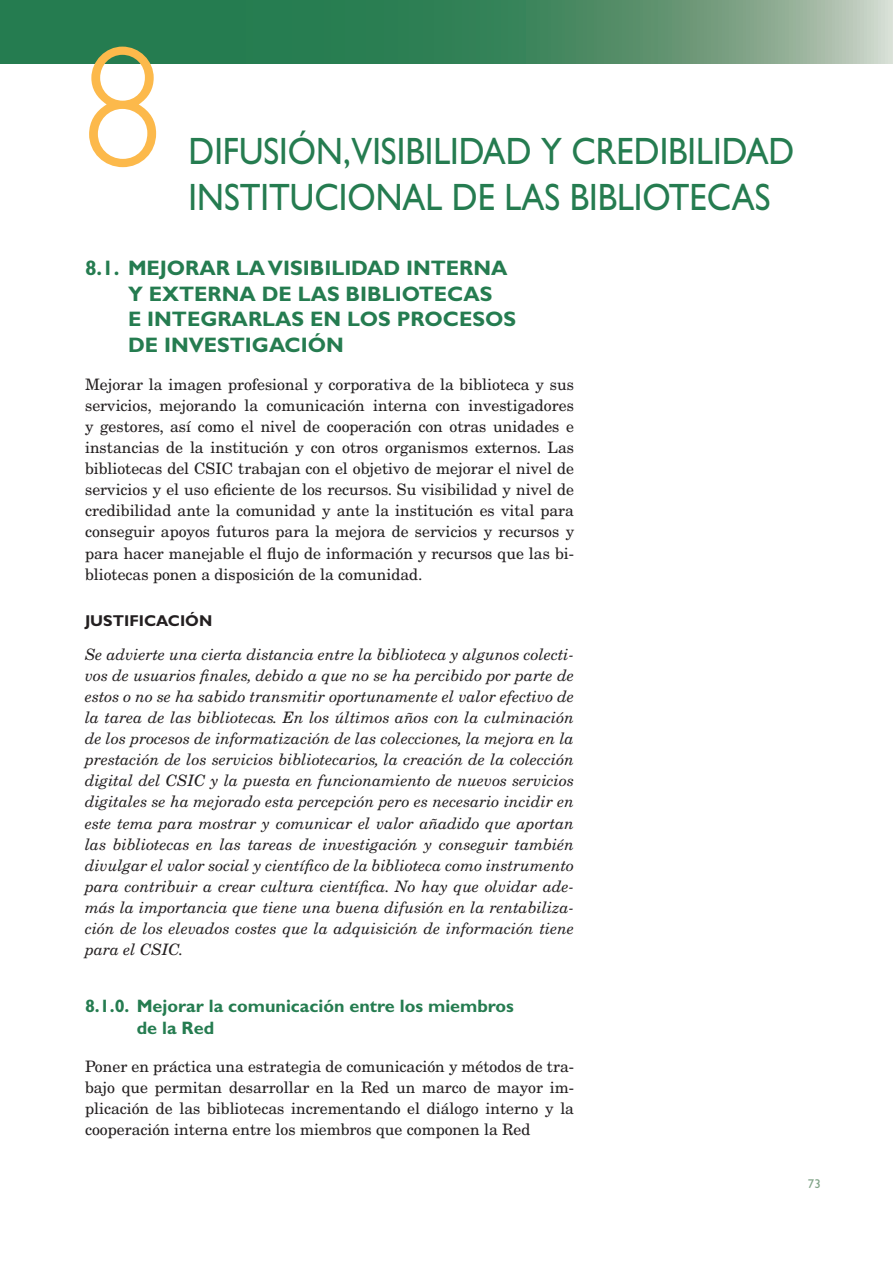
<style>
.page{position:relative;width:893px;height:1263px;background:#fff}
.page>*{position:absolute;margin:0;border:0;box-sizing:border-box;transform-origin:0 0}
.t1{font:300 172.2px "Gill Sans";color:#fcb94b}
.t2{font:38.25px/45.9px "Gill Sans";color:#257c50;scale:.9 1}
.t3{font:700 21px/25.5px "Gill Sans";color:#257c50}
.t4{font:700 18px/22.5px "Gill Sans";color:#257c50}
.t5{font:italic 15.75px/21px "New Century Schlbk";color:#231f20;text-align:justify}
.t6{font:15.75px/21px "New Century Schlbk";color:#231f20;text-align:justify}
.t7{font:700 15.75px "Gill Sans";color:#231f20}
.t8{font:12.75px "Gill Sans";color:#80a387}
</style>
<div class="page">
<svg style="left:0;top:0;width:893px;height:64px"></svg>
<h1 class="t1" style="left:79px;top:11px;width:88px">8</h1>
<h2 class="t2" style="left:189px;top:128px;width:675px">DIFUSIÓN,VISIBILIDAD Y CREDIBILIDAD<br>INSTITUCIONAL DE LAS BIBLIOTECAS</h2>
<h3 class="t3" style="left:128px;top:255px;width:390px;text-indent:-43px">8.1. MEJORAR LA VISIBILIDAD INTERNA<br>Y EXTERNA DE LAS BIBLIOTECAS<br>E INTEGRARLAS EN LOS PROCESOS<br>DE INVESTIGACIÓN</h3>
<p class="t6" style="left:85px;top:374px;width:491px">Mejorar la imagen profesional y corporativa de la biblioteca y sus servicios, mejorando la comunicación interna con investigadores y gestores, así como el nivel de cooperación con otras unidades e instancias de la institución y con otros organismos externos. Las bibliotecas del CSIC trabajan con el objetivo de mejorar el nivel de servicios y el uso eficiente de los recursos. Su visibilidad y nivel de credibilidad ante la comunidad y ante la institución es vital para conseguir apoyos futuros para la mejora de servicios y recursos y para hacer manejable el flujo de información y recursos que las bi&shy;bliotecas ponen a disposición de la comunidad.</p>
<p class="t7" style="left:85px;top:611px;width:129px">JUSTIFICACIÓN</p>
<p class="t5" style="left:85px;top:644px;width:491px">Se advierte una cierta distancia entre la biblioteca y algunos colecti&shy;vos de usuarios finales, debido a que no se ha percibido por parte de estos o no se ha sabido transmitir oportunamente el valor efectivo de la tarea de las bibliotecas. En los últimos años con la culminación de los procesos de informatización de las colecciones, la mejora en la prestación de los servicios bibliotecarios, la creación de la colección digital del CSIC y la puesta en funcionamiento de nuevos servicios digitales se ha mejorado esta percepción pero es necesario incidir en este tema para mostrar y comunicar el valor añadido que aportan las bibliotecas en las tareas de investigación y conseguir también divulgar el valor social y científico de la biblioteca como instrumento para contribuir a crear cultura científica. No hay que olvidar ade&shy;más la importancia que tiene una buena difusión en la rentabiliza&shy;ción de los elevados costes que la adquisición de información tiene para el CSIC.</p>
<p class="t4" style="left:137px;top:994px;width:379px;text-indent:-52px">8.1.0. Mejorar la comunicación entre los miembros de la Red</p>
<p class="t6" style="left:85px;top:1056px;width:490px">Poner en práctica una estrategia de comunicación y métodos de tra&shy;bajo que permitan desarrollar en la Red un marco de mayor im&shy;plicación de las bibliotecas incrementando el diálogo interno y la cooperación interna entre los miembros que componen la Red</p>
<p class="t8" style="left:808px;top:1176px;width:14px">73</p>
</div>
